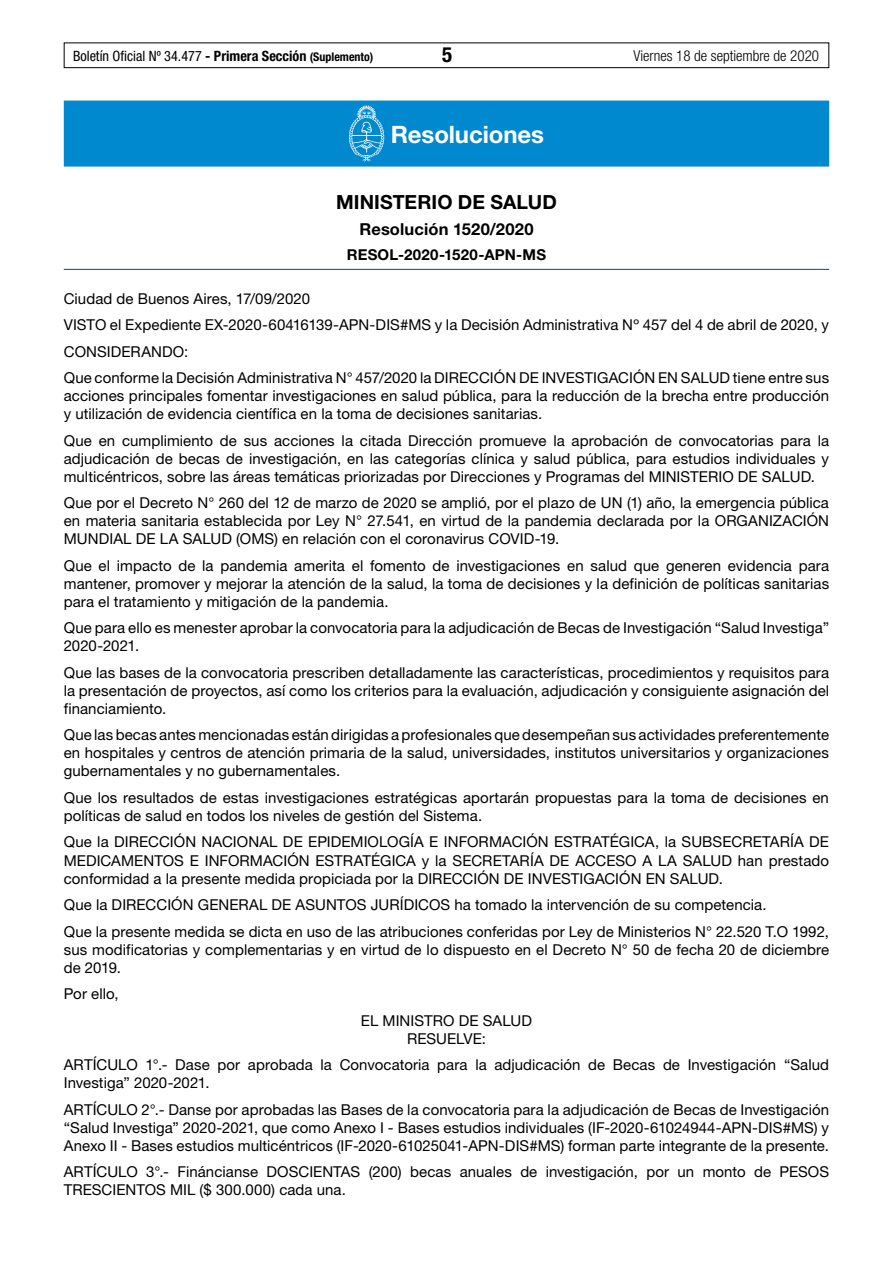
<style>
.page{position:relative;width:893px;height:1263px;background:#fff}
.page>*{position:absolute;margin:0;border:0;box-sizing:border-box;transform-origin:0 0}
.t1{font:700 24px "Helvetica Neue LT Std";letter-spacing:-.005em;color:#fff}
.t2{font:700 condensed 21px "Helvetica Neue LT Std";color:#000}
.t3{font:700 19.5px "Helvetica Neue LT Std";letter-spacing:.005em;color:#000}
.t4{font:700 16.5px "Helvetica Neue LT Std";letter-spacing:.01em;color:#000}
.t5{font:15px/18px "Helvetica Neue LT Std";letter-spacing:.005em;color:#000}
.t6{font:300 condensed 15px "Helvetica Neue LT Std";color:#000}
.t7{font:700 15px "Helvetica Neue LT Std";letter-spacing:.015em;color:#000}
.t8{font:condensed 14.25px "Helvetica Neue LT Std";color:#000}
.s1{font-weight:700}
.s2{font-weight:700;font-size:12px}
</style>
<div class="page">
<div style="left:64px;top:43px;width:765px;height:25px;border:1px solid #000"></div>
<div style="left:64px;top:101px;width:765px;height:66px;background:#0089cf"></div>
<hr style="left:64px;top:269px;width:765px;height:1px;background:#0066b3">
<svg style="left:349px;top:105px;width:35px;height:56px"></svg>
<p class="t8" style="left:73px;top:47px;width:302px">Boletín Oficial Nº 34.477 <span class="s1">- Primera Sección</span> <span class="s2">(Suplemento)</span></p>
<h2 class="t2" style="left:442px;top:42px;width:12px">5</h2>
<p class="t6" style="left:633px;top:47px;width:187px">Viernes 18 de septiembre de 2020</p>
<h1 class="t1" style="left:391px;top:120px;width:155px">Resoluciones</h1>
<h3 class="t3" style="left:336px;top:190px;width:222px">MINISTERIO DE SALUD</h3>
<p class="t4" style="left:359px;top:219px;width:176px">Resolución 1520/2020</p>
<p class="t7" style="left:347px;top:246px;width:201px">RESOL-2020-1520-APN-MS</p>
<p class="t5" style="left:64px;top:285px;width:767px;line-height:26.5px">Ciudad de Buenos Aires, 17/09/2020<br>VISTO el Expediente EX-2020-60416139-APN-DIS#MS y la Decisión Administrativa Nº 457 del 4 de abril de 2020, y CONSIDERANDO:<br>Que conforme la Decisión Administrativa N° 457/2020 la DIRECCIÓN DE INVESTIGACIÓN EN SALUD tiene entre sus</p>
<p class="t5" style="left:64px;top:387px;width:767px">acciones principales fomentar investigaciones en salud pública, para la reducción de la brecha entre producción y utilización de evidencia científica en la toma de decisiones sanitarias.</p>
<p class="t5" style="left:64px;top:431px;width:767px;text-align:justify">Que en cumplimiento de sus acciones la citada Dirección promueve la aprobación de convocatorias para la adjudicación de becas de investigación, en las categorías clínica y salud pública, para estudios individuales y multicéntricos, sobre las áreas temáticas priorizadas por Direcciones y Programas del MINISTERIO DE SALUD.</p>
<p class="t5" style="left:64px;top:494px;width:767px;text-align:justify">Que por el Decreto N° 260 del 12 de marzo de 2020 se amplió, por el plazo de UN (1) año, la emergencia pública en materia sanitaria establecida por Ley N° 27.541, en virtud de la pandemia declarada por la ORGANIZACIÓN MUNDIAL DE LA SALUD (OMS) en relación con el coronavirus COVID-19.</p>
<p class="t5" style="left:64px;top:556px;width:767px;text-align:justify">Que el impacto de la pandemia amerita el fomento de investigaciones en salud que generen evidencia para mantener, promover y mejorar la atención de la salud, la toma de decisiones y la definición de políticas sanitarias para el tratamiento y mitigación de la pandemia.</p>
<p class="t5" style="left:64px;top:619px;width:767px">Que para ello es menester aprobar la convocatoria para la adjudicación de Becas de Investigación “Salud Investiga”<br>2020-2021.</p>
<p class="t5" style="left:64px;top:663px;width:767px;text-align:justify">Que las bases de la convocatoria prescriben detalladamente las características, procedimientos y requisitos para la presentación de proyectos, así como los criterios para la evaluación, adjudicación y consiguiente asignación del financiamiento.</p>
<p class="t5" style="left:64px;top:726px;width:767px;text-align:justify">Que las becas antes mencionadas están dirigidas a profesionales que desempeñan sus actividades preferentemente en hospitales y centros de atención primaria de la salud, universidades, institutos universitarios y organizaciones gubernamentales y no gubernamentales.</p>
<p class="t5" style="left:64px;top:788px;width:767px">Que los resultados de estas investigaciones estratégicas aportarán propuestas para la toma de decisiones en políticas de salud en todos los niveles de gestión del Sistema.</p>
<p class="t5" style="left:64px;top:833px;width:767px;text-align:justify">Que la DIRECCIÓN NACIONAL DE EPIDEMIOLOGÍA E INFORMACIÓN ESTRATÉGICA, la SUBSECRETARÍA DE MEDICAMENTOS E INFORMACIÓN ESTRATÉGICA y la SECRETARÍA DE ACCESO A LA SALUD han prestado conformidad a la presente medida propiciada por la DIRECCIÓN DE INVESTIGACIÓN EN SALUD.</p>
<p class="t5" style="left:64px;top:891px;width:767px;line-height:26.5px">Que la DIRECCIÓN GENERAL DE ASUNTOS JURÍDICOS ha tomado la intervención de su competencia.<br>Que la presente medida se dicta en uso de las atribuciones conferidas por Ley de Ministerios N° 22.520 T.O 1992,</p>
<p class="t5" style="left:64px;top:940px;width:767px">sus modificatorias y complementarias y en virtud de lo dispuesto en el Decreto N° 50 de fecha 20 de diciembre de 2019.</p>
<p class="t5" style="left:64px;top:984px;width:56px">Por ello,</p>
<p class="t5" style="left:361px;top:1011px;width:172px;text-align:center">EL MINISTRO DE SALUD<br>RESUELVE:</p>
<p class="t5" style="left:64px;top:1055px;width:767px">ARTÍCULO 1°.- Dase por aprobada la Convocatoria para la adjudicación de Becas de Investigación “Salud<br>Investiga” 2020-2021.</p>
<p class="t5" style="left:64px;top:1100px;width:767px;text-align:justify">ARTÍCULO 2°.- Danse por aprobadas las Bases de la convocatoria para la adjudicación de Becas de Investigación “Salud Investiga” 2020-2021, que como Anexo I - Bases estudios individuales (IF-2020-61024944-APN-DIS#MS) y Anexo II - Bases estudios multicéntricos (IF-2020-61025041-APN-DIS#MS) forman parte integrante de la presente.</p>
<p class="t5" style="left:64px;top:1162px;width:767px">ARTÍCULO 3°.- Fináncianse DOSCIENTAS (200) becas anuales de investigación, por un monto de PESOS<br>TRESCIENTOS MIL ($ 300.000) cada una.</p>
</div>
